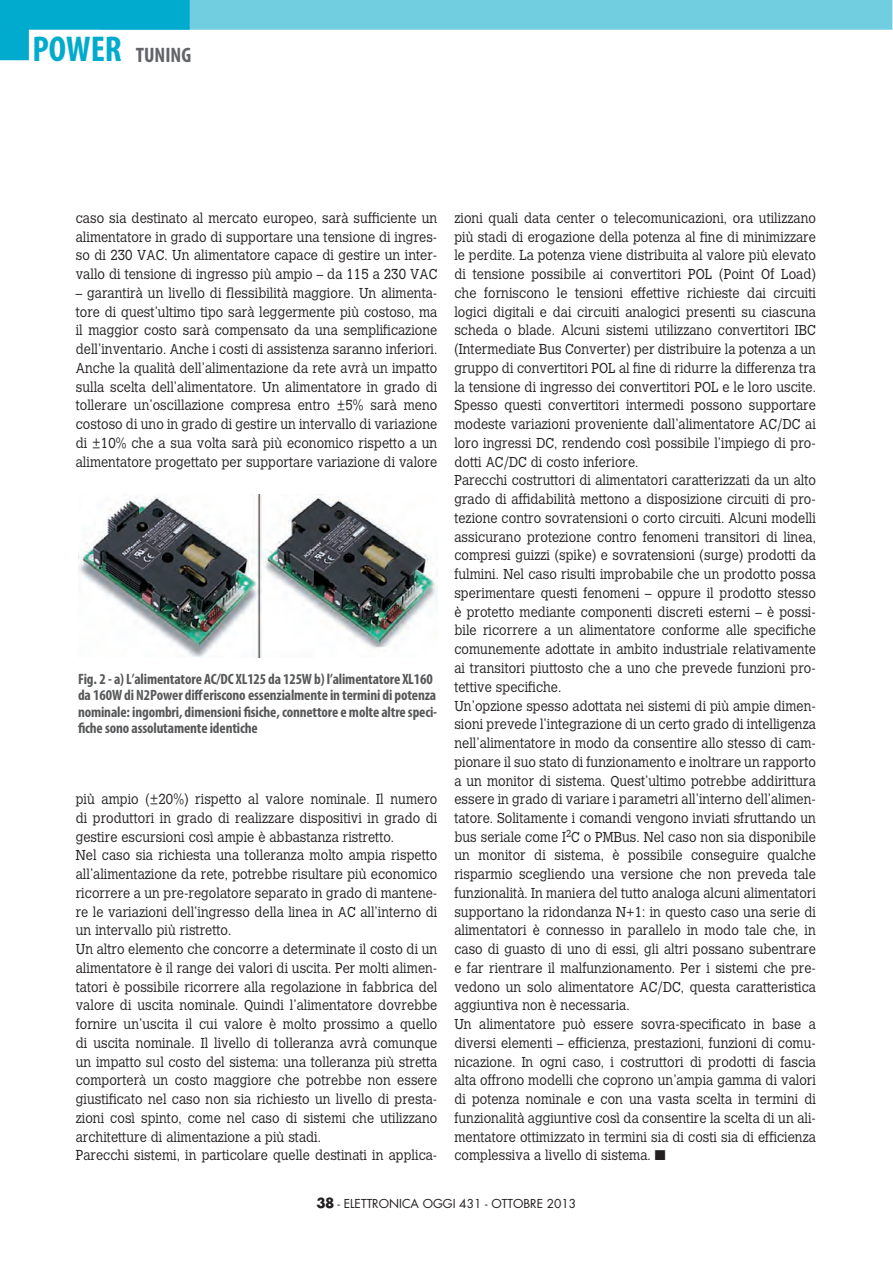
<style>
.page{position:relative;width:893px;height:1263px;background:#fff}
.page>*{position:absolute;margin:0;border:0;box-sizing:border-box;transform-origin:0 0}
.t1{font:700 condensed 21px "Myriad";color:#626467}
.t2{font:700 condensed 15px/16.5px "Myriad Pro";letter-spacing:-.01em;color:#57585a}
.t3{font:300 14.25px/18.8px "Calvert";letter-spacing:.005em;color:#231f20;text-align:justify;scale:.9 1}
.t4{font:12px "Futura LT";color:#231f20}
.s1{font-size:36px;color:#00abcd}
.s2{font-weight:700;font-size:13.5px}
</style>
<div class="page">
<div style="left:100px;top:0;width:792px;height:30px;background:#71cee1"></div>
<div style="left:0;top:0;width:190px;height:30px;background:#00abcd"></div>
<div style="left:0;top:0;width:29px;height:60px;background:#00abcd"></div>
<img style="left:78px;top:494px;width:359px;height:163px">
<h1 class="t1" style="left:32px;top:47px;width:160px"><span class="s1">POWER</span> TUNING</h1>
<p class="t3" style="left:76px;top:209px;width:403px">caso sia destinato al mercato europeo, sarà sufficiente un alimentatore in grado di supportare una tensione di ingres&shy;so di 230 VAC. Un alimentatore capace di gestire un inter&shy;vallo di tensione di ingresso più ampio – da 115 a 230 VAC</p>
<p class="t3" style="left:76px;top:284px;width:403px">– garantirà un livello di flessibilità maggiore. Un alimenta&shy;tore di quest’ultimo tipo sarà leggermente più costoso, ma il maggior costo sarà compensato da una semplificazione dell’inventario. Anche i costi di assistenza saranno inferiori.<br>Anche la qualità dell’alimentazione da rete avrà un impatto sulla scelta dell’alimentatore. Un alimentatore in grado di tollerare un’oscillazione compresa entro ±5% sarà meno costoso di uno in grado di gestire un intervallo di variazione di ±10% che a sua volta sarà più economico rispetto a un alimentatore progettato per supportare variazione di valore</p>
<p class="t2" style="left:78px;top:670px;width:361px">Fig. 2 - a) L’alimentatore AC/DC XL125 da 125W b) l’alimentatore XL160 da 160W di N2Power differiscono essenzialmente in termini di potenza nominale: ingombri, dimensioni fisiche, connettore e molte altre speci&shy;fiche sono assolutamente identiche</p>
<p class="t3" style="left:76px;top:791px;width:403px;text-align:left">più ampio (±20%) rispetto al valore nominale. Il numero di produttori in grado di realizzare dispositivi in grado di gestire escursioni così ampie è abbastanza ristretto.<br>Nel caso sia richiesta una tolleranza molto ampia rispetto all’alimentazione da rete, potrebbe risultare più economico ricorrere a un pre-regolatore separato in grado di mantene&shy;re le variazioni dell’ingresso della linea in AC all’interno di un intervallo più ristretto.<br>Un altro elemento che concorre a determinate il costo di un alimentatore è il range dei valori di uscita. Per molti alimen&shy;tatori è possibile ricorrere alla regolazione in fabbrica del valore di uscita nominale. Quindi l’alimentatore dovrebbe fornire un’uscita il cui valore è molto prossimo a quello di uscita nominale. Il livello di tolleranza avrà comunque un impatto sul costo del sistema: una tolleranza più stretta comporterà un costo maggiore che potrebbe non essere giustificato nel caso non sia richiesto un livello di presta&shy;zioni così spinto, come nel caso di sistemi che utilizzano architetture di alimentazione a più stadi.<br>Parecchi sistemi, in particolare quelle destinati in applica-</p>
<p class="t3" style="left:454px;top:209px;width:403px;text-align:left">zioni quali data center o telecomunicazioni, ora utilizzano più stadi di erogazione della potenza al fine di minimizzare le perdite. La potenza viene distribuita al valore più elevato di tensione possibile ai convertitori POL (Point Of Load) che forniscono le tensioni effettive richieste dai circuiti logici digitali e dai circuiti analogici presenti su ciascuna scheda o blade. Alcuni sistemi utilizzano convertitori IBC (Intermediate Bus Converter) per distribuire la potenza a un gruppo di convertitori POL al fine di ridurre la differenza tra la tensione di ingresso dei convertitori POL e le loro uscite.<br>Spesso questi convertitori intermedi possono supportare modeste variazioni proveniente dall’alimentatore AC/DC ai loro ingressi DC, rendendo così possibile l’impiego di pro&shy;dotti AC/DC di costo inferiore.<br>Parecchi costruttori di alimentatori caratterizzati da un alto grado di affidabilità mettono a disposizione circuiti di pro&shy;tezione contro sovratensioni o corto circuiti. Alcuni modelli assicurano protezione contro fenomeni transitori di linea, compresi guizzi (spike) e sovratensioni (surge) prodotti da fulmini. Nel caso risulti improbabile che un prodotto possa sperimentare questi fenomeni – oppure il prodotto stesso è protetto mediante componenti discreti esterni – è possi&shy;bile ricorrere a un alimentatore conforme alle specifiche comunemente adottate in ambito industriale relativamente ai transitori piuttosto che a uno che prevede funzioni pro&shy;tettive specifiche.<br>Un’opzione spesso adottata nei sistemi di più ampie dimen&shy;sioni prevede l’integrazione di un certo grado di intelligenza nell’alimentatore in modo da consentire allo stesso di cam&shy;pionare il suo stato di funzionamento e inoltrare un rapporto a un monitor di sistema. Quest’ultimo potrebbe addirittura essere in grado di variare i parametri all’interno dell’alimen&shy;tatore. Solitamente i comandi vengono inviati sfruttando un bus seriale come I<sup>2</sup>C o PMBus. Nel caso non sia disponibile un monitor di sistema, è possibile conseguire qualche risparmio scegliendo una versione che non preveda tale funzionalità. In maniera del tutto analoga alcuni alimentatori supportano la ridondanza N+1: in questo caso una serie di alimentatori è connesso in parallelo in modo tale che, in caso di guasto di uno di essi, gli altri possano subentrare e far rientrare il malfunzionamento. Per i sistemi che pre&shy;vedono un solo alimentatore AC/DC, questa caratteristica aggiuntiva non è necessaria.<br>Un alimentatore può essere sovra-specificato in base a diversi elementi – efficienza, prestazioni, funzioni di comu&shy;nicazione. In ogni caso, i costruttori di prodotti di fascia alta offrono modelli che coprono un’ampia gamma di valori di potenza nominale e con una vasta scelta in termini di funzionalità aggiuntive così da consentire la scelta di un ali&shy;mentatore ottimizzato in termini sia di costi sia di efficienza complessiva a livello di sistema. ■</p>
<p class="t4" style="left:317px;top:1197px;width:261px"><span class="s2">38</span> - ELETTRONICA OGGI 431 - OTTOBRE 2013</p>
</div>
